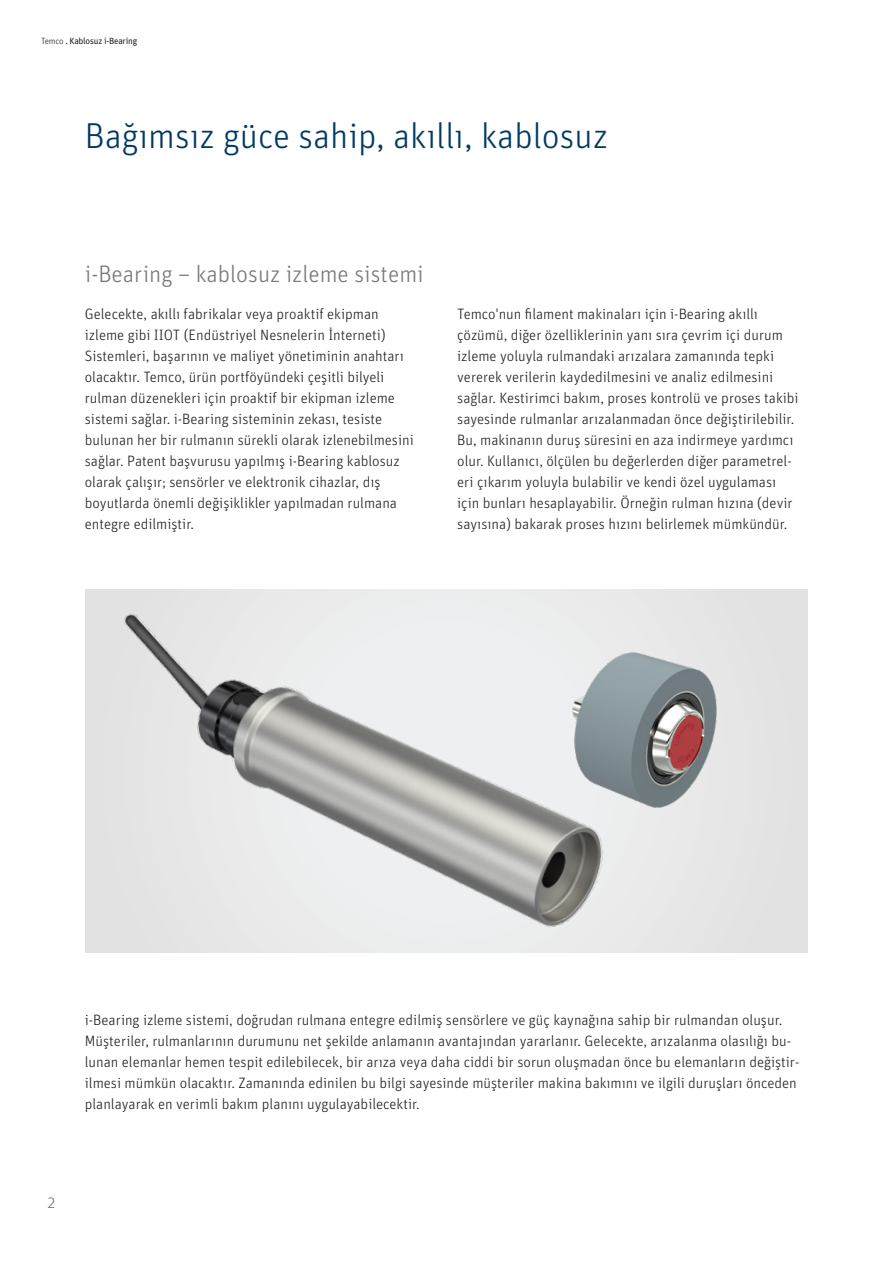
<style>
.page{position:relative;width:893px;height:1263px;background:#fff}
.page>*{position:absolute;margin:0;border:0;box-sizing:border-box;transform-origin:0 0}
.t1{font:300 36px "Unit Pro";color:#003a63}
.t2{font:300 24px "Unit Pro";color:#76787b}
.t3{font:300 16.5px "Unit Pro";color:#76787b}
.t4{font:300 15px/21px "Unit Pro";color:#231f20}
.t5{font:9px "Unit Pro";letter-spacing:-.02em;color:#231f20}
.s1{font-weight:300}
</style>
<div class="page">
<div style="left:85px;top:589px;width:723px;height:363px;background:#e5e5e5"></div>
<img style="left:615px;top:652px;width:102px;height:156px">
<img style="left:124px;top:613px;width:491px;height:314px">
<p class="t5" style="left:41px;top:34px;width:98px"><span class="s1">Temco</span> . Kablosuz i-Bearing</p>
<h1 class="t1" style="left:85px;top:110px;width:524px">Bağımsız güce sahip, akıllı, kablosuz</h1>
<h2 class="t2" style="left:85px;top:257px;width:340px">i-Bearing – kablosuz izleme sistemi</h2>
<p class="t4" style="left:85px;top:303px;width:330px">Gelecekte, akıllı fabrikalar veya proaktif ekipman izleme gibi IIOT (Endüstriyel Nesnelerin İnterneti)<br>Sistemleri, başarının ve maliyet yönetiminin anahtarı olacaktır. Temco, ürün portföyündeki çeşitli bilyeli rulman düzenekleri için proaktif bir ekipman izleme sistemi sağlar. i-Bearing sisteminin zekası, tesiste bulunan her bir rulmanın sürekli olarak izlenebilmesini sağlar. Patent başvurusu yapılmış i-Bearing kablosuz olarak çalışır; sensörler ve elektronik cihazlar, dış boyutlarda önemli değişiklikler yapılmadan rulmana entegre edilmiştir.</p>
<p class="t4" style="left:457px;top:303px;width:343px">Temco'nun filament makinaları için i-Bearing akıllı çözümü, diğer özelliklerinin yanı sıra çevrim içi durum izleme yoluyla rulmandaki arızalara zamanında tepki vererek verilerin kaydedilmesini ve analiz edilmesini sağlar. Kestirimci bakım, proses kontrolü ve proses takibi sayesinde rulmanlar arızalanmadan önce değiştirilebilir.<br>Bu, makinanın duruş süresini en aza indirmeye yardımcı olur. Kullanıcı, ölçülen bu değerlerden diğer parametrel&shy;eri çıkarım yoluyla bulabilir ve kendi özel uygulaması için bunları hesaplayabilir. Örneğin rulman hızına (devir sayısına) bakarak proses hızını belirlemek mümkündür.</p>
<p class="t4" style="left:85px;top:1008px;width:716px">i-Bearing izleme sistemi, doğrudan rulmana entegre edilmiş sensörlere ve güç kaynağına sahip bir rulmandan oluşur.<br>Müşteriler, rulmanlarının durumunu net şekilde anlamanın avantajından yararlanır. Gelecekte, arızalanma olasılığı bu&shy;lunan elemanlar hemen tespit edilebilecek, bir arıza veya daha ciddi bir sorun oluşmadan önce bu elemanların değiştir&shy;ilmesi mümkün olacaktır. Zamanında edinilen bu bilgi sayesinde müşteriler makina bakımını ve ilgili duruşları önceden planlayarak en verimli bakım planını uygulayabilecektir.</p>
<p class="t3" style="left:47px;top:1191px;width:9px">2</p>
</div>
